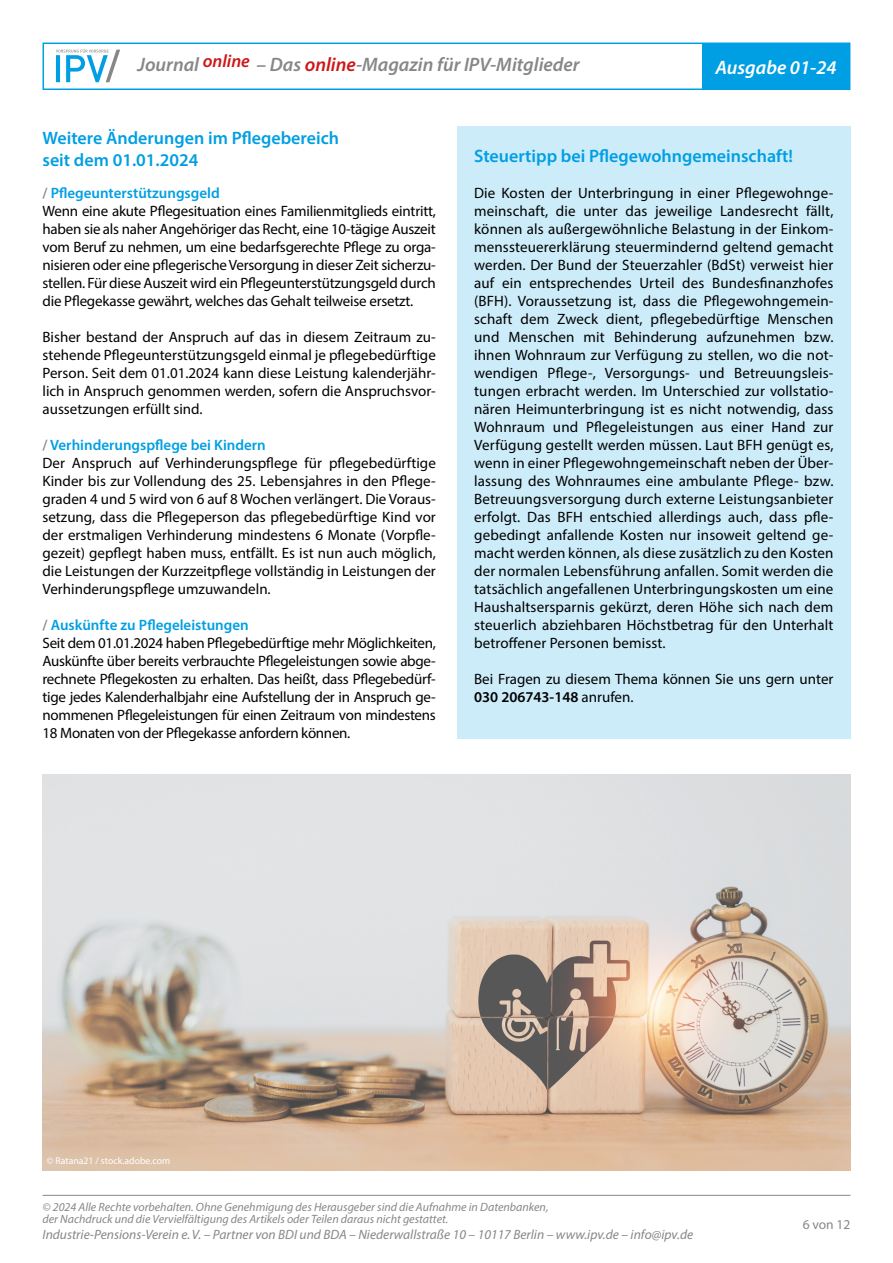
<style>
.page{position:relative;width:893px;height:1263px;background:#fff}
.page>*{position:absolute;margin:0;border:0;box-sizing:border-box;transform-origin:0 0}
.t1{font:italic 600 19.5px "Myriad Pro";color:#878787}
.t2{font:italic 600 19.5px "Myriad Pro";color:#fff}
.t3{font:600 18px/21.6px "Myriad Pro";color:#009fe3}
.t4{font:15px/18px "Myriad Pro";letter-spacing:-.015em;color:#000}
.t5{font:italic 13.5px "Myriad Pro";color:#878787}
.t6{font:13.5px "Myriad Pro";color:#878787}
.t7{font:italic 12px/12px "Myriad Pro";color:#878787}
.t8{font:9.75px "Myriad Pro";color:#fff}
.s1{color:#cd1719}
.s2{font-weight:600;color:#878787}
.s3{font-weight:600;color:#009fe3}
.s4{font-weight:600}
</style>
<div class="page">
<div style="left:43px;top:43px;width:807px;height:47px;border:2px solid #009fe3"></div>
<div style="left:702px;top:44px;width:148px;height:45px;background:#009fe3"></div>
<hr style="left:43px;top:1195px;width:807px;height:1px;background:#878787">
<svg style="left:56px;top:49px;width:64px;height:33px"></svg>
<img style="left:43px;top:774px;width:807px;height:396px">
<div style="left:457px;top:126px;width:393px;height:612px;background:#ccecf9"></div>
<h1 class="t1" style="left:138px;top:52px;width:444px">Journal <sup>online</sup> – Das <span class="s1">online</span>-Magazin für IPV-Mitglieder</h1>
<h1 class="t2" style="left:715px;top:55px;width:123px">Ausgabe 01-24</h1>
<p class="t3" style="left:43px;top:127px;width:298px">Weitere Änderungen im Pflegebereich seit dem 01.01.2024</p>
<p class="t4" style="left:43px;top:184px;width:395px"><span class="s2">/</span> <span class="s3">Pflegeunterstützungsgeld<br></span>Wenn eine akute Pflegesituation eines Familienmitglieds eintritt, haben sie als naher Angehöriger das Recht, eine 10-tägige Auszeit vom Beruf zu nehmen, um eine bedarfsgerechte Pflege zu orga&shy;nisieren oder eine pflegerische Versorgung in dieser Zeit sicherzu&shy;stellen. Für diese Auszeit wird ein Pflegeunterstützungsgeld durch die Pflegekasse gewährt, welches das Gehalt teilweise ersetzt.</p>
<p class="t4" style="left:43px;top:328px;width:395px;text-align:justify">Bisher bestand der Anspruch auf das in diesem Zeitraum zu&shy;stehende Pflegeunterstützungsgeld einmal je pflegebedürftige Person. Seit dem 01.01.2024 kann diese Leistung kalenderjähr&shy;lich in Anspruch genommen werden, sofern die Anspruchsvor&shy;aussetzungen erfüllt sind.</p>
<p class="t4" style="left:43px;top:436px;width:395px"><span class="s2">/</span> <span class="s3">Verhinderungspflege bei Kindern<br></span>Der Anspruch auf Verhinderungspflege für pflegebedürftige Kinder bis zur Vollendung des 25. Lebensjahres in den Pflege&shy;graden 4 und 5 wird von 6 auf 8 Wochen verlängert. Die Voraus&shy;setzung, dass die Pflegeperson das pflegebedürftige Kind vor der erstmaligen Verhinderung mindestens 6 Monate (Vorpfle&shy;gezeit) gepflegt haben muss, entfällt. Es ist nun auch möglich, die Leistungen der Kurzzeitpflege vollständig in Leistungen der Verhinderungspflege umzuwandeln.</p>
<p class="t4" style="left:43px;top:616px;width:395px"><span class="s2">/</span> <span class="s3">Auskünfte zu Pflegeleistungen<br></span>Seit dem 01.01.2024 haben Pflegebedürftige mehr Möglichkeiten, Auskünfte über bereits verbrauchte Pflegeleistungen sowie abge&shy;rechnete Pflegekosten zu erhalten. Das heißt, dass Pflegebedürf&shy;tige jedes Kalenderhalbjahr eine Aufstellung der in Anspruch ge&shy;nommenen Pflegeleistungen für einen Zeitraum von mindestens 18 Monaten von der Pflegekasse anfordern können.</p>
<p class="t3" style="left:474px;top:145px;width:320px">Steuertipp bei Pflegewohngemeinschaft!</p>
<p class="t4" style="left:474px;top:184px;width:361px;text-align:justify">Die Kosten der Unterbringung in einer Pflegewohnge&shy;meinschaft, die unter das jeweilige Landesrecht fällt, können als außergewöhnliche Belastung in der Einkom&shy;menssteuererklärung steuermindernd geltend gemacht werden. Der Bund der Steuerzahler (BdSt) verweist hier auf ein entsprechendes Urteil des Bundesfinanzhofes (BFH). Voraussetzung ist, dass die Pflegewohngemein&shy;schaft dem Zweck dient, pflegebedürftige Menschen und Menschen mit Behinderung aufzunehmen bzw. ihnen Wohnraum zur Verfügung zu stellen, wo die not&shy;wendigen Pflege-, Versorgungs- und Betreuungsleis&shy;tungen erbracht werden. Im Unterschied zur vollstatio&shy;nären Heimunterbringung ist es nicht notwendig, dass Wohnraum und Pflegeleistungen aus einer Hand zur Verfügung gestellt werden müssen. Laut BFH genügt es, wenn in einer Pflegewohngemeinschaft neben der Über&shy;lassung des Wohnraumes eine ambulante Pflege- bzw.<br>Betreuungsversorgung durch externe Leistungsanbieter erfolgt. Das BFH entschied allerdings auch, dass pfle&shy;gebedingt anfallende Kosten nur insoweit geltend ge&shy;macht werden können, als diese zusätzlich zu den Kosten der normalen Lebensführung anfallen. Somit werden die tatsächlich angefallenen Unterbringungskosten um eine Haushaltsersparnis gekürzt, deren Höhe sich nach dem steuerlich abziehbaren Höchstbetrag für den Unterhalt betroffener Personen bemisst.</p>
<p class="t4" style="left:474px;top:670px;width:361px">Bei Fragen zu diesem Thema können Sie uns gern unter<br><span class="s4">030 206743-148</span> anrufen.</p>
<p class="t8" style="left:47px;top:1155px;width:125px">© Ratana21 / stock.adobe.com</p>
<p class="t7" style="left:43px;top:1200px;width:507px">© 2024 Alle Rechte vorbehalten. Ohne Genehmigung des Herausgeber sind die Aufnahme in Datenbanken, der Nachdruck und die Vervielfältigung des Artikels oder Teilen daraus nicht gestattet.</p>
<p class="t5" style="left:43px;top:1226px;width:652px">Industrie-Pensions-Verein e.V. – Partner von BDI und BDA – Niederwallstraße 10 – 10117 Berlin – www.ipv.de – info@ipv.de</p>
<p class="t6" style="left:803px;top:1216px;width:49px">6 von 12</p>
</div>
